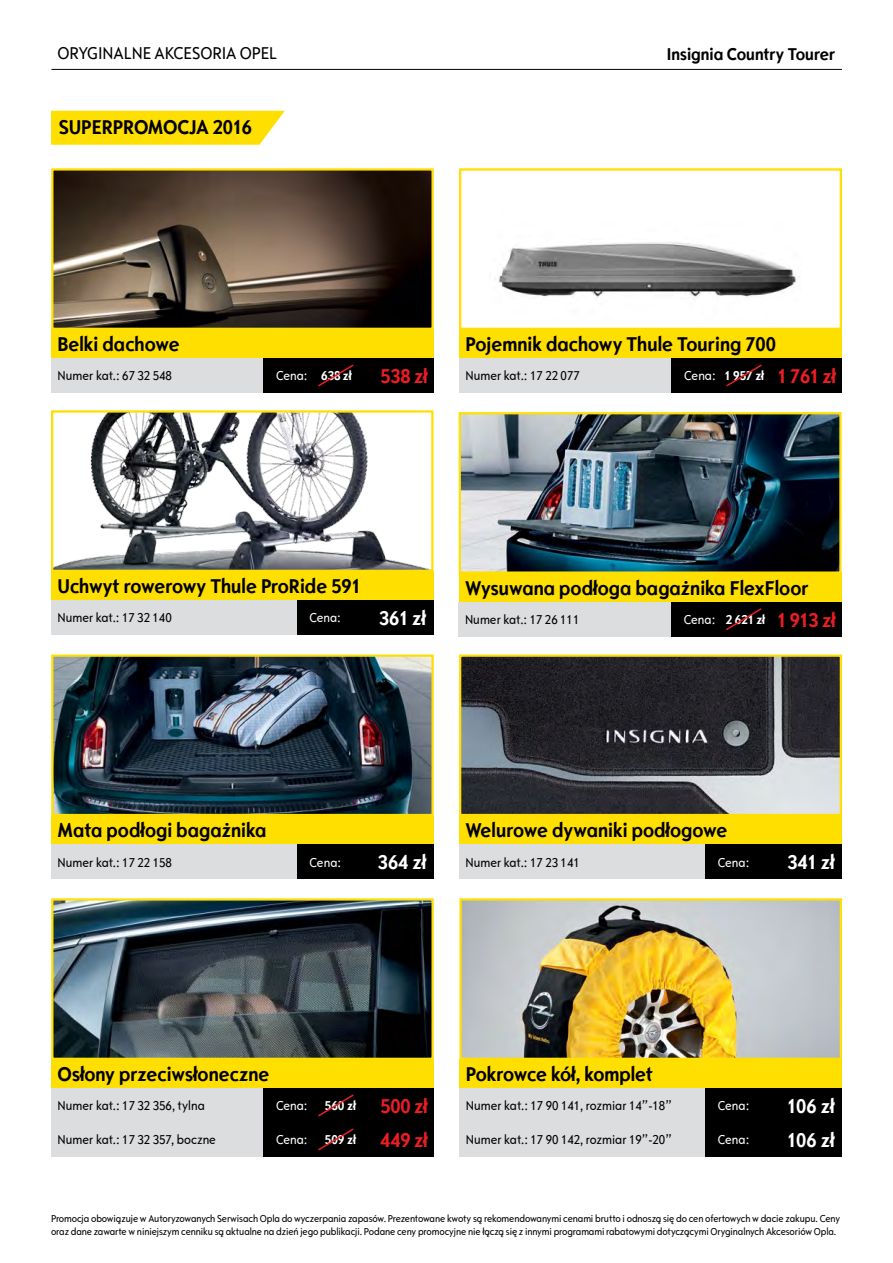
<style>
.page{position:relative;width:893px;height:1263px;background:#fff}
.page>*{position:absolute;margin:0;border:0;box-sizing:border-box;transform-origin:0 0}
.t1{font:700 21px "Opel Sans Condensed";color:#000}
.t2{font:700 21px "Opel Sans Condensed";color:#fff}
.t3{font:700 21px "Opel Sans Condensed";color:#ed1d24}
.t4{font:condensed 18px "Opel Sans";letter-spacing:-.005em;color:#000}
.t5{font:700 18px "Opel Sans Condensed";color:#000}
.t6{font:condensed 13.5px "Opel Sans";color:#000}
.t7{font:700 13.5px "Opel Sans Condensed";color:#fff}
.t8{font:condensed 13.5px "Opel Sans";color:#fff}
.t9{font:condensed 10.5px/12.6px "Opel Sans";letter-spacing:-.01em;color:#000}
.s1{font-family:"Opel Sans Condensed";font-weight:700;font-stretch:normal}
.s2{font-family:"Opel Sans";font-weight:400;font-stretch:condensed}
.s3{font-size:21px;color:#ed1d24}
</style>
<div class="page">
<div style="left:51px;top:329px;width:383px;height:29px;background:#ffdf00"></div>
<div style="left:51px;top:815px;width:383px;height:30px;background:#ffdf00"></div>
<div style="left:51px;top:1059px;width:383px;height:29px;background:#ffdf00"></div>
<div style="left:459px;top:572px;width:383px;height:30px;background:#ffdf00"></div>
<div style="left:459px;top:815px;width:383px;height:30px;background:#ffdf00"></div>
<div style="left:51px;top:358px;width:246px;height:34px;background:#dcddde"></div>
<div style="left:51px;top:845px;width:246px;height:34px;background:#dcddde"></div>
<div style="left:51px;top:1088px;width:246px;height:34px;background:#dcddde"></div>
<div style="left:51px;top:1122px;width:246px;height:34px;background:#dcddde"></div>
<div style="left:459px;top:602px;width:246px;height:34px;background:#dcddde"></div>
<div style="left:459px;top:845px;width:246px;height:34px;background:#dcddde"></div>
<div style="left:264px;top:358px;width:170px;height:34px;background:#000"></div>
<div style="left:671px;top:602px;width:171px;height:34px;background:#000"></div>
<div style="left:264px;top:1088px;width:170px;height:34px;background:#000"></div>
<div style="left:264px;top:1122px;width:170px;height:34px;background:#000"></div>
<div style="left:297px;top:845px;width:137px;height:34px;background:#000"></div>
<div style="left:705px;top:845px;width:137px;height:34px;background:#000"></div>
<img style="left:54px;top:657px;width:377px;height:156px">
<div style="left:51px;top:654px;width:383px;height:162px;border:2px solid #ffdf00"></div>
<img style="left:462px;top:415px;width:377px;height:156px">
<div style="left:459px;top:412px;width:383px;height:162px;border:2px solid #ffdf00"></div>
<svg style="left:318px;top:364px;width:36px;height:23px"></svg>
<svg style="left:726px;top:608px;width:36px;height:23px"></svg>
<svg style="left:318px;top:1094px;width:36px;height:23px"></svg>
<svg style="left:318px;top:1128px;width:36px;height:23px"></svg>
<img style="left:462px;top:657px;width:377px;height:156px">
<div style="left:459px;top:654px;width:383px;height:162px;border:2px solid #ffdf00"></div>
<img style="left:54px;top:901px;width:377px;height:156px">
<div style="left:51px;top:898px;width:383px;height:162px;border:2px solid #ffdf00"></div>
<img style="left:54px;top:171px;width:377px;height:156px">
<div style="left:51px;top:168px;width:383px;height:162px;border:2px solid #ffdf00"></div>
<div style="left:459px;top:329px;width:383px;height:29px;background:#ffdf00"></div>
<div style="left:459px;top:358px;width:246px;height:34px;background:#dcddde"></div>
<div style="left:672px;top:358px;width:170px;height:34px;background:#000"></div>
<img style="left:499px;top:242px;width:297px;height:57px">
<div style="left:459px;top:168px;width:383px;height:162px;border:2px solid #ffdf00"></div>
<svg style="left:726px;top:364px;width:36px;height:23px"></svg>
<div style="left:459px;top:1059px;width:383px;height:29px;background:#ffdf00"></div>
<div style="left:459px;top:1088px;width:246px;height:34px;background:#dcddde"></div>
<div style="left:705px;top:1088px;width:137px;height:34px;background:#000"></div>
<img style="left:462px;top:901px;width:377px;height:156px">
<div style="left:459px;top:898px;width:383px;height:162px;border:2px solid #ffdf00"></div>
<div style="left:459px;top:1122px;width:246px;height:34px;background:#dcddde"></div>
<div style="left:705px;top:1122px;width:137px;height:34px;background:#000"></div>
<hr style="left:51px;top:69px;width:791px;height:1px;background:#000">
<svg style="left:51px;top:111px;width:234px;height:34px"></svg>
<div style="left:51px;top:571px;width:382px;height:29px;background:#ffdf00"></div>
<div style="left:51px;top:600px;width:246px;height:34px;background:#dcddde"></div>
<div style="left:297px;top:600px;width:136px;height:34px;background:#000"></div>
<img style="left:54px;top:413px;width:375px;height:156px">
<div style="left:51px;top:410px;width:382px;height:162px;border:2px solid #ffdf00"></div>
<h2 class="t4" style="left:57px;top:43px;width:222px">ORYGINALNE AKCESORIA OPEL</h2>
<h2 class="t5" style="left:667px;top:43px;width:170px">Insignia Country Tourer</h2>
<h1 class="t1" style="left:59px;top:115px;width:195px">SUPERPROMOCJA 2016</h1>
<h1 class="t1" style="left:58px;top:332px;width:124px">Belki dachowe</h1>
<p class="t6" style="left:58px;top:368px;width:116px">Numer kat.: 67 32 548</p>
<p class="t8" style="left:276px;top:368px;width:77px">Cena: <span class="s1">638 zł</span></p>
<h1 class="t3" style="left:381px;top:363px;width:49px">538 zł</h1>
<h1 class="t1" style="left:465px;top:332px;width:312px">Pojemnik dachowy Thule Touring 700</h1>
<p class="t6" style="left:465px;top:368px;width:116px">Numer kat.: 17 22 077</p>
<p class="t7" style="left:684px;top:368px;width:153px"><span class="s2">Cena:</span> 1 957 zł <span class="s3">1 761 zł</span></p>
<h1 class="t1" style="left:57px;top:574px;width:305px">Uchwyt rowerowy Thule ProRide 591</h1>
<p class="t6" style="left:57px;top:610px;width:116px">Numer kat.: 17 32 140</p>
<p class="t8" style="left:309px;top:610px;width:33px">Cena:</p>
<h1 class="t2" style="left:379px;top:605px;width:48px">361 zł</h1>
<h1 class="t1" style="left:465px;top:575px;width:345px">Wysuwana podłoga bagażnika FlexFloor</h1>
<p class="t6" style="left:465px;top:612px;width:116px">Numer kat.: 17 26 111</p>
<p class="t7" style="left:684px;top:612px;width:153px"><span class="s2">Cena:</span> 2 621 zł <span class="s3">1 913 zł</span></p>
<h1 class="t1" style="left:58px;top:818px;width:210px">Mata podłogi bagażnika</h1>
<h1 class="t1" style="left:465px;top:818px;width:263px">Welurowe dywaniki podłogowe</h1>
<p class="t6" style="left:58px;top:854px;width:116px">Numer kat.: 17 22 158</p>
<p class="t8" style="left:310px;top:854px;width:33px">Cena:</p>
<h1 class="t2" style="left:378px;top:850px;width:50px">364 zł</h1>
<p class="t8" style="left:718px;top:854px;width:33px">Cena:</p>
<h1 class="t2" style="left:787px;top:850px;width:48px">341 zł</h1>
<p class="t6" style="left:465px;top:854px;width:116px">Numer kat.: 17 23 141</p>
<h1 class="t1" style="left:58px;top:1062px;width:213px">Osłony przeciwsłoneczne</h1>
<p class="t6" style="left:58px;top:1098px;width:149px">Numer kat.: 17 32 356, tylna</p>
<p class="t6" style="left:58px;top:1132px;width:160px">Numer kat.: 17 32 357, boczne</p>
<p class="t8" style="left:276px;top:1098px;width:33px">Cena:</p>
<p class="t7" style="left:325px;top:1098px;width:104px">560 zł <span class="s3">500 zł</span></p>
<p class="t8" style="left:276px;top:1132px;width:33px">Cena:</p>
<p class="t7" style="left:325px;top:1132px;width:104px">509 zł <span class="s3">449 zł</span></p>
<h1 class="t1" style="left:466px;top:1062px;width:189px">Pokrowce kół, komplet</h1>
<p class="t6" style="left:466px;top:1098px;width:208px">Numer kat.: 17 90 141, rozmiar 14”-18”</p>
<p class="t8" style="left:718px;top:1098px;width:33px">Cena:</p>
<h1 class="t2" style="left:787px;top:1093px;width:48px">106 zł</h1>
<p class="t6" style="left:466px;top:1132px;width:208px">Numer kat.: 17 90 142, rozmiar 19”-20”</p>
<p class="t8" style="left:718px;top:1132px;width:33px">Cena:</p>
<h1 class="t2" style="left:787px;top:1127px;width:48px">106 zł</h1>
<p class="t9" style="left:51px;top:1213px;width:790px">Promocja obowiązuje w Autoryzowanych Serwisach Opla do wyczerpania zapasów. Prezentowane kwoty są rekomendowanymi cenami brutto i odnoszą się do cen ofertowych w dacie zakupu. Ceny oraz dane zawarte w niniejszym cenniku są aktualne na dzień jego publikacji. Podane ceny promocyjne nie łączą się z innymi programami rabatowymi dotyczącymi Oryginalnych Akcesoriów Opla.</p>
</div>
